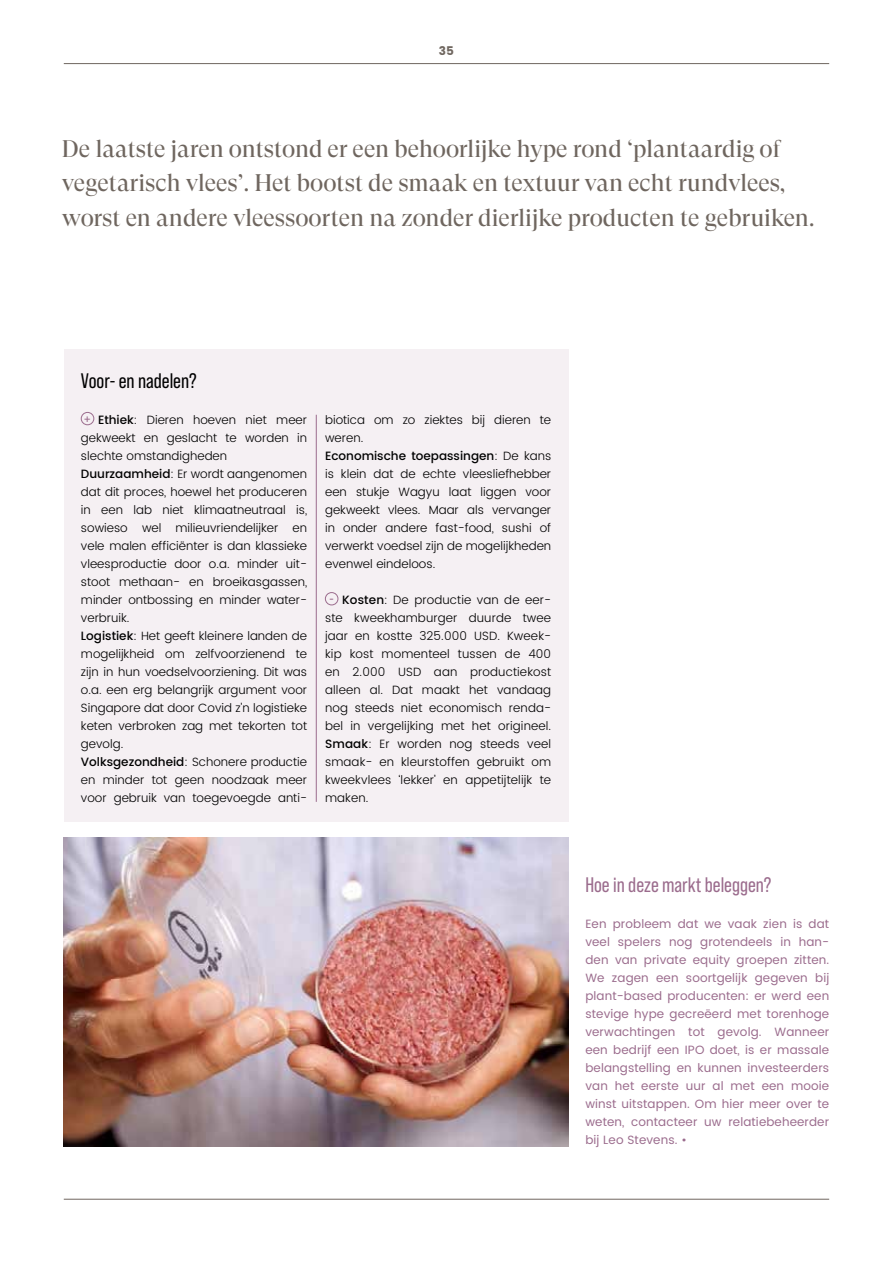
<style>
.page{position:relative;width:893px;height:1263px;background:#fff}
.page>*{position:absolute;margin:0;border:0;box-sizing:border-box;transform-origin:0 0}
.t1{font:24px/34.5px "GT Super Display";color:#6f665f}
.t2{font:21px "Bebas Neue Pro";color:#9b6c8d}
.t3{font:21px "Bebas Neue Pro";color:#000}
.t4{font:16.05px "Bebas Neue Pro";color:#9b6c8d}
.t5{font:300 12px/18px "Poppins";color:#000}
.t6{font:12px/18px "Poppins";letter-spacing:.01em;color:#9b6c8d;text-align:justify}
.t7{font:12px "Poppins";color:#6f665f}
.s1{font-weight:500}
</style>
<div class="page">
<hr style="left:64px;top:1199px;width:765px;height:1px;background:#6f665f">
<hr style="left:64px;top:63px;width:765px;height:1px;background:#6f665f">
<div style="left:64px;top:350px;width:504px;height:472px;background:#f5f0f3"></div>
<img style="left:64px;top:838px;width:504px;height:308px">
<hr style="left:316px;top:415px;width:1px;height:387px;background:#9b6c8d">
<div style="left:81px;top:412px;width:13px;height:13px;border:1px solid #9b6c8d;border-radius:50%"></div>
<div style="left:325px;top:592px;width:13px;height:13px;border:1px solid #9b6c8d;border-radius:50%"></div>
<p class="t7" style="left:439px;top:44px;width:17px">35</p>
<h1 class="t1" style="left:62px;top:132px;width:754px">De laatste jaren ontstond er een behoorlijke hype rond ‘plantaardig of vegetarisch vlees’. Het bootst de smaak en textuur van echt rundvlees, worst en andere vleessoorten na zonder dierlijke producten te gebruiken.</h1>
<h2 class="t3" style="left:81px;top:369px;width:117px">Voor- en nadelen?</h2>
<h3 class="t4" style="left:84px;top:409px;width:8px">+</h3>
<p class="t5" style="left:81px;top:411px;width:228px;text-indent:17px"><span class="s1">Ethiek</span>: Dieren hoeven niet meer gekweekt en geslacht te worden in slechte omstandigheden <span class="s1">Duurzaamheid</span>: Er wordt aangenomen dat dit proces, hoewel het produceren in een lab niet klimaatneutraal is, sowieso wel milieuvriendelijker en vele malen efficiënter is dan klassieke vleesproductie door o.a. minder uit&shy;stoot methaan- en broeikasgassen, minder ontbossing en minder water&shy;verbruik.<br><span class="s1">Logistiek</span>: Het geeft kleinere landen de mogelijkheid om zelfvoorzienend te zijn in hun voedselvoorziening. Dit was o.a. een erg belangrijk argument voor Singapore dat door Covid z’n logistieke keten verbroken zag met tekorten tot gevolg.<br><span class="s1">Volksgezondheid</span>: Schonere productie en minder tot geen noodzaak meer voor gebruik van toegevoegde anti-</p>
<p class="t5" style="left:325px;top:411px;width:228px">biotica om zo ziektes bij dieren te weren.<br><span class="s1">Economische toepassingen</span>: De kans is klein dat de echte vleesliefhebber een stukje Wagyu laat liggen voor gekweekt vlees. Maar als vervanger in onder andere fast-food, sushi of verwerkt voedsel zijn de mogelijkheden evenwel eindeloos.</p>
<p class="t5" style="left:325px;top:591px;width:228px;text-align:justify;text-indent:17px"><span class="s1">Kosten</span>: De productie van de eer&shy;ste kweekhamburger duurde twee jaar en kostte 325.000 USD. Kweek&shy;kip kost momenteel tussen de 400 en 2.000 USD aan productiekost alleen al. Dat maakt het vandaag nog steeds niet economisch renda&shy;bel in vergelijking met het origineel.<br><span class="s1">Smaak</span>: Er worden nog steeds veel smaak- en kleurstoffen gebruikt om kweekvlees ‘lekker’ en appetijtelijk te maken.</p>
<h3 class="t4" style="left:329px;top:589px;width:6px">-</h3>
<h2 class="t2" style="left:585px;top:873px;width:188px">Hoe in deze markt beleggen?</h2>
<p class="t6" style="left:585px;top:915px;width:245px">Een probleem dat we vaak zien is dat veel spelers nog grotendeels in han&shy;den van private equity groepen zitten.<br>We zagen een soortgelijk gegeven bij plant-based producenten: er werd een stevige hype gecreëerd met torenhoge verwachtingen tot gevolg. Wanneer een bedrijf een IPO doet, is er massale belangstelling en kunnen investeerders van het eerste uur al met een mooie winst uitstappen. Om hier meer over te weten, contacteer uw relatiebeheerder bij Leo Stevens. •</p>
</div>
